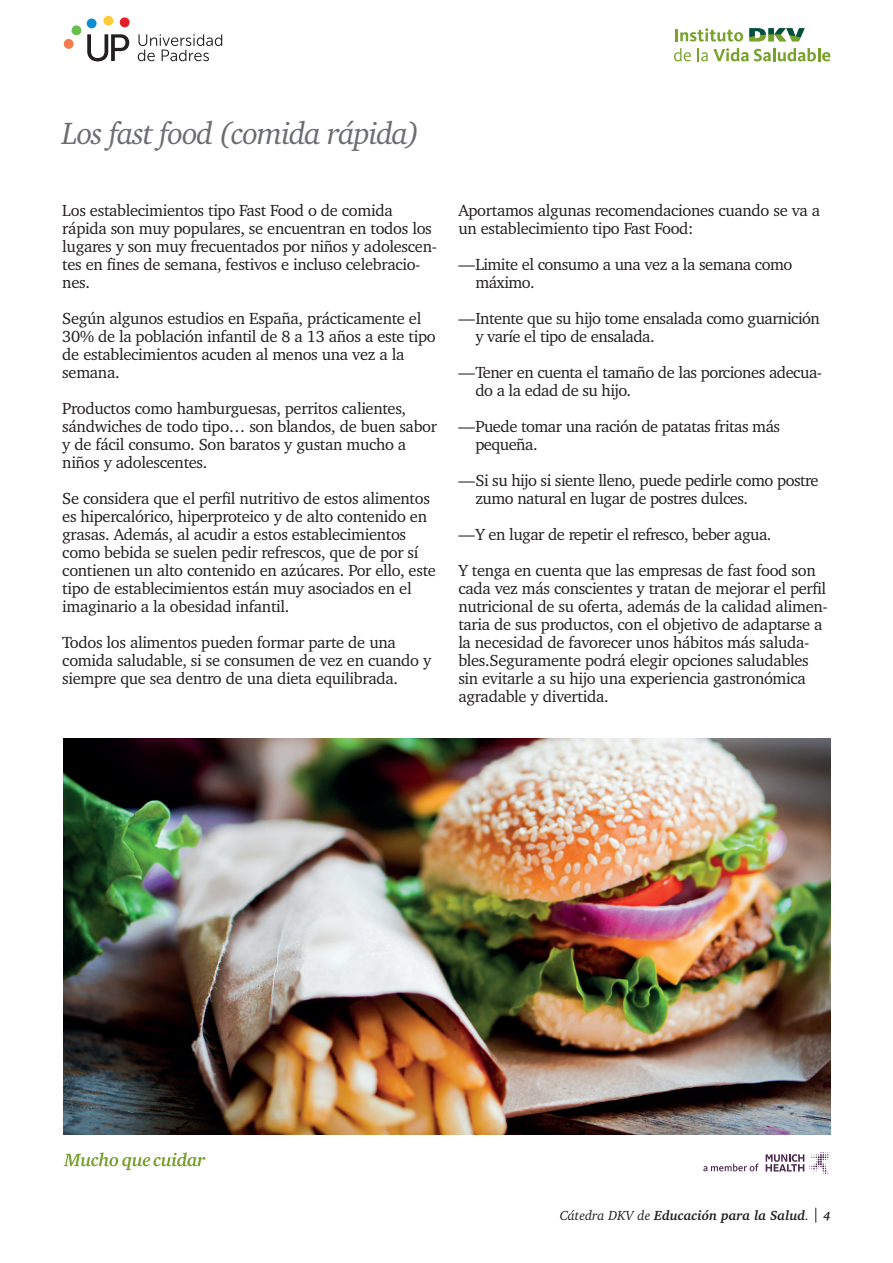
<style>
.page{position:relative;width:893px;height:1263px;background:#fff}
.page>*{position:absolute;margin:0;border:0;box-sizing:border-box;transform-origin:0 0}
.t1{font:italic 31.5px "Charter IT Cby BT";letter-spacing:-.04em;color:#6c6d70}
.t2{font:16.5px/18px "Charter IT Cby BT";letter-spacing:-.02em;color:#231f20}
.t3{font:italic 700 13.5px "Charter IT Cby BT";color:#231f20}
.s1{font-weight:400}
.s2{font-size:12px}
</style>
<div class="page">
<svg style="left:749px;top:28px;width:56px;height:13px"></svg>
<svg style="left:675px;top:28px;width:68px;height:14px"></svg>
<svg style="left:674px;top:48px;width:17px;height:13px"></svg>
<svg style="left:697px;top:48px;width:134px;height:13px"></svg>
<svg style="left:815px;top:1208px;width:1px;height:15px"></svg>
<svg style="left:766px;top:1152px;width:65px;height:22px"></svg>
<svg style="left:703px;top:1163px;width:56px;height:8px"></svg>
<svg style="left:138px;top:34px;width:84px;height:27px"></svg>
<svg style="left:87px;top:34px;width:42px;height:27px"></svg>
<svg style="left:119px;top:17px;width:11px;height:11px"></svg>
<svg style="left:103px;top:15px;width:11px;height:11px"></svg>
<svg style="left:86px;top:18px;width:11px;height:11px"></svg>
<svg style="left:71px;top:25px;width:11px;height:11px"></svg>
<svg style="left:63px;top:39px;width:11px;height:10px"></svg>
<svg style="left:64px;top:1152px;width:141px;height:18px"></svg>
<img style="left:64px;top:738px;width:766px;height:396px">
<h1 class="t1" style="left:62px;top:113px;width:359px">Los fast food (comida rápida)</h1>
<p class="t2" style="left:62px;top:201px;width:376px">Los establecimientos tipo Fast Food o de comida rápida son muy populares, se encuentran en todos los lugares y son muy frecuentados por niños y adolescen&shy;tes en fines de semana, festivos e incluso celebracio&shy;nes.</p>
<p class="t2" style="left:62px;top:309px;width:375px">Según algunos estudios en España, prácticamente el 30% de la población infantil de 8 a 13 años a este tipo de establecimientos acuden al menos una vez a la semana.</p>
<p class="t2" style="left:62px;top:399px;width:376px">Productos como hamburguesas, perritos calientes, sándwiches de todo tipo… son blandos, de buen sabor y de fácil consumo. Son baratos y gustan mucho a niños y adolescentes.</p>
<p class="t2" style="left:62px;top:489px;width:375px">Se considera que el perfil nutritivo de estos alimentos es hipercalórico, hiperproteico y de alto contenido en grasas. Además, al acudir a estos establecimientos como bebida se suelen pedir refrescos, que de por sí contienen un alto contenido en azúcares. Por ello, este tipo de establecimientos están muy asociados en el imaginario a la obesidad infantil.</p>
<p class="t2" style="left:62px;top:633px;width:370px">Todos los alimentos pueden formar parte de una comida saludable, si se consumen de vez en cuando y siempre que sea dentro de una dieta equilibrada.</p>
<p class="t2" style="left:458px;top:201px;width:363px">Aportamos algunas recomendaciones cuando se va a un establecimiento tipo Fast Food:</p>
<p class="t2" style="left:475px;top:255px;width:319px;text-indent:-17px">—Limite el consumo a una vez a la semana como máximo.</p>
<p class="t2" style="left:475px;top:309px;width:346px;text-indent:-17px">—Intente que su hijo tome ensalada como guarnición y varíe el tipo de ensalada.</p>
<p class="t2" style="left:475px;top:363px;width:348px;text-indent:-17px">—Tener en cuenta el tamaño de las porciones adecua&shy;do a la edad de su hijo.</p>
<p class="t2" style="left:475px;top:417px;width:306px;text-indent:-17px">—Puede tomar una ración de patatas fritas más pequeña.</p>
<p class="t2" style="left:475px;top:471px;width:345px;text-indent:-17px">—Si su hijo si siente lleno, puede pedirle como postre zumo natural en lugar de postres dulces.</p>
<p class="t2" style="left:458px;top:516px;width:359px;line-height:36px">—Y en lugar de repetir el refresco, beber agua.<br>Y tenga en cuenta que las empresas de fast food son</p>
<p class="t2" style="left:458px;top:579px;width:371px">cada vez más conscientes y tratan de mejorar el perfil nutricional de su oferta, además de la calidad alimen&shy;taria de sus productos, con el objetivo de adaptarse a la necesidad de favorecer unos hábitos más saluda&shy;bles.Seguramente podrá elegir opciones saludables sin evitarle a su hijo una experiencia gastronómica agradable y divertida.</p>
<p class="t3" style="left:560px;top:1206px;width:272px"><span class="s1">Cátedra DKV de</span> Educación para la Salud<span class="s1">.</span> <span class="s2">4</span></p>
</div>
